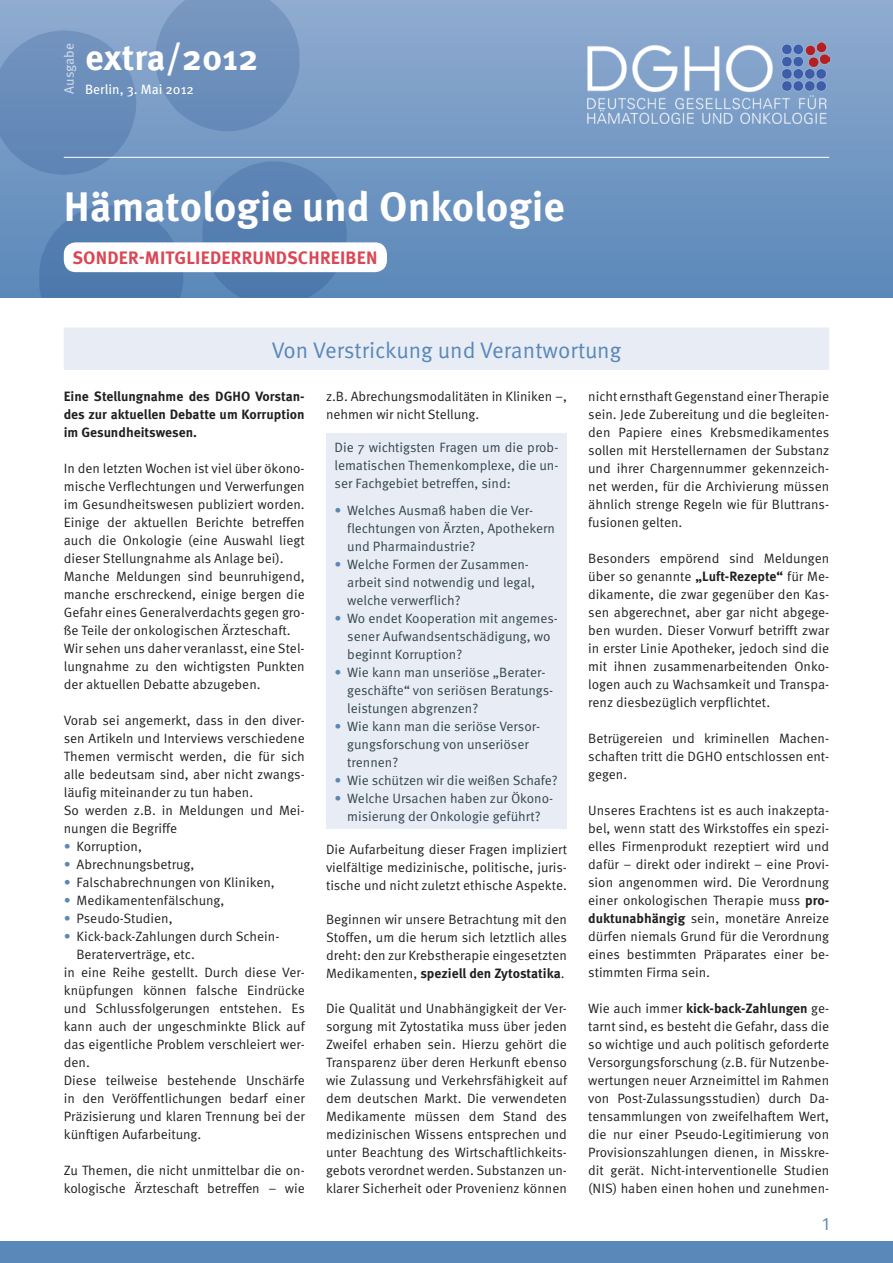
<style>
.page{position:relative;width:893px;height:1263px;background:#fff}
.page>*{position:absolute;margin:0;border:0;box-sizing:border-box;transform-origin:0 0}
.t1{font:700 41.25px "Meta Pro";color:#fff}
.t2{font:700 36px "Meta Pro";color:#fff}
.t3{font:22.5px "Meta Pro";letter-spacing:-.005em;color:#5988b9}
.t4{font:700 18px "Meta Pro";letter-spacing:.01em;color:#da4756}
.t5{font:18px "Meta Pro";color:#5988b9}
.t6{font:13.5px/18px "Meta Pro";color:#231f20;text-align:justify}
.t7{font:13.5px/18px "Meta Pro";color:#34454f}
.t8{font:700 13.5px/18px "Meta Pro";color:#231f20;text-align:justify}
.t9{font:13.5px "Meta Pro";color:#fff}
.t10{font:13.5px "Meta Pro";color:#ccd7e9}
.s1{color:#5988b9}
.s2{font-weight:700}
</style>
<div class="page">
<div style="left:0;top:0;width:893px;height:298px;background:linear-gradient(to bottom,#90abd0,#5a88b9)"></div>
<img style="left:0;top:0;width:354px;height:298px">
<div style="left:0;top:1242px;width:893px;height:21px;background:#5988b9"></div>
<img style="left:588px;top:43px;width:241px;height:81px">
<hr style="left:64px;top:157px;width:765px;height:1px;background:#fff">
<div style="left:326px;top:434px;width:241px;height:395px;background:#e8ecf5"></div>
<div style="left:64px;top:242px;width:323px;height:30px;background:#fff;border-radius:12px"></div>
<div style="left:64px;top:327px;width:765px;height:43px;background:#e8ecf5"></div>
<p class="t10" style="left:61px;top:94px;width:52px;rotate:-90deg">Ausgabe</p>
<h2 class="t2" style="left:85px;top:34px;width:175px">extra/2012</h2>
<p class="t9" style="left:85px;top:80px;width:110px">Berlin, 3. Mai 2012</p>
<h1 class="t1" style="left:64px;top:181px;width:502px">Hämatologie und Onkologie</h1>
<h3 class="t4" style="left:72px;top:246px;width:140px">Sonder-Mitglieder</h3>
<h3 class="t4" style="left:242px;top:246px;width:137px">Rundschreiben</h3>
<h3 class="t3" style="left:272px;top:336px;width:351px">Von Verstrickung und Verantwortung</h3>
<p class="t8" style="left:64px;top:388px;width:242px">Eine Stellungnahme des DGHO Vorstan&shy;des zur aktuellen Debatte um Korruption im Gesundheitswesen.</p>
<p class="t6" style="left:64px;top:460px;width:243px;text-align:left">In den letzten Wochen ist viel über ökono&shy;mische Verflechtungen und Verwerfungen im Gesundheitswesen publiziert worden.<br>Einige der aktuellen Berichte betreffen auch die Onkologie (eine Auswahl liegt dieser Stellungnahme als Anlage bei).<br>Manche Meldungen sind beunruhigend, manche erschreckend, einige bergen die Gefahr eines Generalverdachts gegen gro&shy;ße Teile der onkologischen Ärzteschaft.<br>Wir sehen uns daher veranlasst, eine Stel&shy;lungnahme zu den wichtigsten Punkten der aktuellen Debatte abzugeben.</p>
<p class="t6" style="left:64px;top:712px;width:242px;text-align:left">Vorab sei angemerkt, dass in den diver&shy;sen Artikeln und Interviews verschiedene Themen vermischt werden, die für sich alle bedeutsam sind, aber nicht zwangs&shy;läufig miteinander zu tun haben.<br>So werden z.B. in Meldungen und Mei&shy;nungen die Begriffe</p>
<p class="t6" style="left:64px;top:838px;width:80px"><span class="s1">•</span> Korruption,</p>
<p class="t6" style="left:64px;top:856px;width:132px"><span class="s1">•</span> Abrechnungsbetrug,</p>
<p class="t6" style="left:64px;top:874px;width:213px"><span class="s1">•</span> Falschabrechnungen von Kliniken,</p>
<p class="t6" style="left:64px;top:892px;width:162px"><span class="s1">•</span> Medikamentenfälschung,</p>
<p class="t6" style="left:64px;top:910px;width:110px"><span class="s1">•</span> Pseudo-Studien,</p>
<p class="t6" style="left:64px;top:928px;width:217px"><span class="s1">•</span> Kick-back-Zahlungen durch Schein-</p>
<p class="t6" style="left:77px;top:946px;width:120px">Beraterverträge, etc.</p>
<p class="t6" style="left:64px;top:964px;width:242px">in eine Reihe gestellt. Durch diese Ver-</p>
<p class="t6" style="left:64px;top:982px;width:242px">knüpfungen können falsche Eindrücke</p>
<p class="t6" style="left:64px;top:1000px;width:243px">und Schlussfolgerungen entstehen. Es</p>
<p class="t6" style="left:64px;top:1018px;width:243px">kann auch der ungeschminkte Blick auf</p>
<p class="t6" style="left:64px;top:1036px;width:242px">das eigentliche Problem verschleiert wer-</p>
<p class="t6" style="left:64px;top:1054px;width:28px">den.</p>
<p class="t6" style="left:64px;top:1072px;width:242px">Diese teilweise bestehende Unschärfe</p>
<p class="t6" style="left:64px;top:1090px;width:242px">in den Veröffentlichungen bedarf einer</p>
<p class="t6" style="left:64px;top:1108px;width:242px">Präzisierung und klaren Trennung bei der</p>
<p class="t6" style="left:64px;top:1126px;width:139px">künftigen Aufarbeitung.</p>
<p class="t6" style="left:64px;top:1162px;width:242px">Zu Themen, die nicht unmittelbar die on&shy;kologische Ärzteschaft betreffen – wie</p>
<p class="t6" style="left:326px;top:388px;width:242px">z.B. Abrechungsmodalitäten in Kliniken –, nehmen wir nicht Stellung.</p>
<p class="t7" style="left:334px;top:439px;width:225px;text-align:justify">Die 7 wichtigsten Fragen um die prob&shy;lematischen Themenkomplexe, die un&shy;ser Fachgebiet betreffen, sind:</p>
<p class="t7" style="left:347px;top:501px;width:209px;text-indent:-13px"><span class="s1">•</span> Welches Ausmaß haben die Ver&shy;flechtungen von Ärzten, Apothekern und Pharmaindustrie?</p>
<p class="t7" style="left:347px;top:555px;width:189px;text-indent:-13px"><span class="s1">•</span> Welche Formen der Zusammen&shy;arbeit sind notwendig und legal, welche verwerflich?</p>
<p class="t7" style="left:347px;top:609px;width:212px;text-indent:-13px"><span class="s1">•</span> Wo endet Kooperation mit angemes&shy;sener Aufwandsentschädigung, wo beginnt Korruption?</p>
<p class="t7" style="left:347px;top:663px;width:208px;text-indent:-13px"><span class="s1">•</span> Wie kann man unseriöse „Berater&shy;geschäfte“ von seriösen Beratungs&shy;leistungen abgrenzen?</p>
<p class="t7" style="left:347px;top:717px;width:194px;text-indent:-13px"><span class="s1">•</span> Wie kann man die seriöse Versor&shy;gungsforschung von unseriöser trennen?</p>
<p class="t7" style="left:334px;top:771px;width:225px"><span class="s1">•</span> Wie schützen wir die weißen Schafe?</p>
<p class="t7" style="left:334px;top:789px;width:220px;text-align:center"><span class="s1">•</span> Welche Ursachen haben zur Ökono&shy;misierung der Onkologie geführt?</p>
<p class="t6" style="left:326px;top:840px;width:243px">Die Aufarbeitung dieser Fragen impliziert vielfältige medizinische, politische, juris&shy;tische und nicht zuletzt ethische Aspekte.</p>
<p class="t6" style="left:326px;top:911px;width:243px">Beginnen wir unsere Betrachtung mit den Stoffen, um die herum sich letztlich alles dreht: den zur Krebstherapie eingesetzten Medikamenten, <span class="s2">speziell den Zytostatika</span>.</p>
<p class="t6" style="left:326px;top:999px;width:243px">Die Qualität und Unabhängigkeit der Ver&shy;sorgung mit Zytostatika muss über jeden Zweifel erhaben sein. Hierzu gehört die Transparenz über deren Herkunft ebenso wie Zulassung und Verkehrsfähigkeit auf dem deutschen Markt. Die verwendeten Medikamente müssen dem Stand des medizinischen Wissens entsprechen und unter Beachtung des Wirtschaftlichkeits&shy;gebots verordnet werden. Substanzen un&shy;klarer Sicherheit oder Provenienz können</p>
<p class="t6" style="left:588px;top:388px;width:243px">nicht ernsthaft Gegenstand einer Therapie sein. Jede Zubereitung und die begleiten&shy;den Papiere eines Krebsmedikamentes sollen mit Herstellernamen der Substanz und ihrer Chargennummer gekennzeich&shy;net werden, für die Archivierung müssen ähnlich strenge Regeln wie für Bluttrans&shy;fusionen gelten.</p>
<p class="t6" style="left:588px;top:550px;width:242px">Besonders empörend sind Meldungen über so genannte <span class="s2">„Luft-Rezepte“</span> für Me&shy;dikamente, die zwar gegenüber den Kas&shy;sen abgerechnet, aber gar nicht abgege&shy;ben wurden. Dieser Vorwurf betrifft zwar in erster Linie Apotheker, jedoch sind die mit ihnen zusammenarbeitenden Onko&shy;logen auch zu Wachsamkeit und Transpa&shy;renz diesbezüglich verpflichtet.</p>
<p class="t6" style="left:588px;top:729px;width:242px">Betrügereien und kriminellen Machen&shy;schaften tritt die DGHO entschlossen ent&shy;gegen.</p>
<p class="t6" style="left:588px;top:801px;width:242px">Unseres Erachtens ist es auch inakzepta&shy;bel, wenn statt des Wirkstoffes ein spezi&shy;elles Firmenprodukt rezeptiert wird und dafür – direkt oder indirekt – eine Provi&shy;sion angenommen wird. Die Verordnung einer onkologischen Therapie muss <span class="s2">pro&shy;duktunabhängig</span> sein, monetäre Anreize dürfen niemals Grund für die Verordnung eines bestimmten Präparates einer be&shy;stimmten Firma sein.</p>
<p class="t6" style="left:588px;top:999px;width:242px">Wie auch immer <span class="s2">kick-back-Zahlungen</span> ge&shy;tarnt sind, es besteht die Gefahr, dass die so wichtige und auch politisch geforderte Versorgungsforschung (z.B. für Nutzenbe&shy;wertungen neuer Arzneimittel im Rahmen von Post-Zulassungsstudien) durch Da&shy;tensammlungen von zweifelhaftem Wert, die nur einer Pseudo-Legitimierung von Provisionszahlungen dienen, in Misskre&shy;dit gerät. Nicht-interventionelle Studien (NIS) haben einen hohen und zunehmen-</p>
<h3 class="t5" style="left:822px;top:1213px;width:9px">1</h3>
</div>
